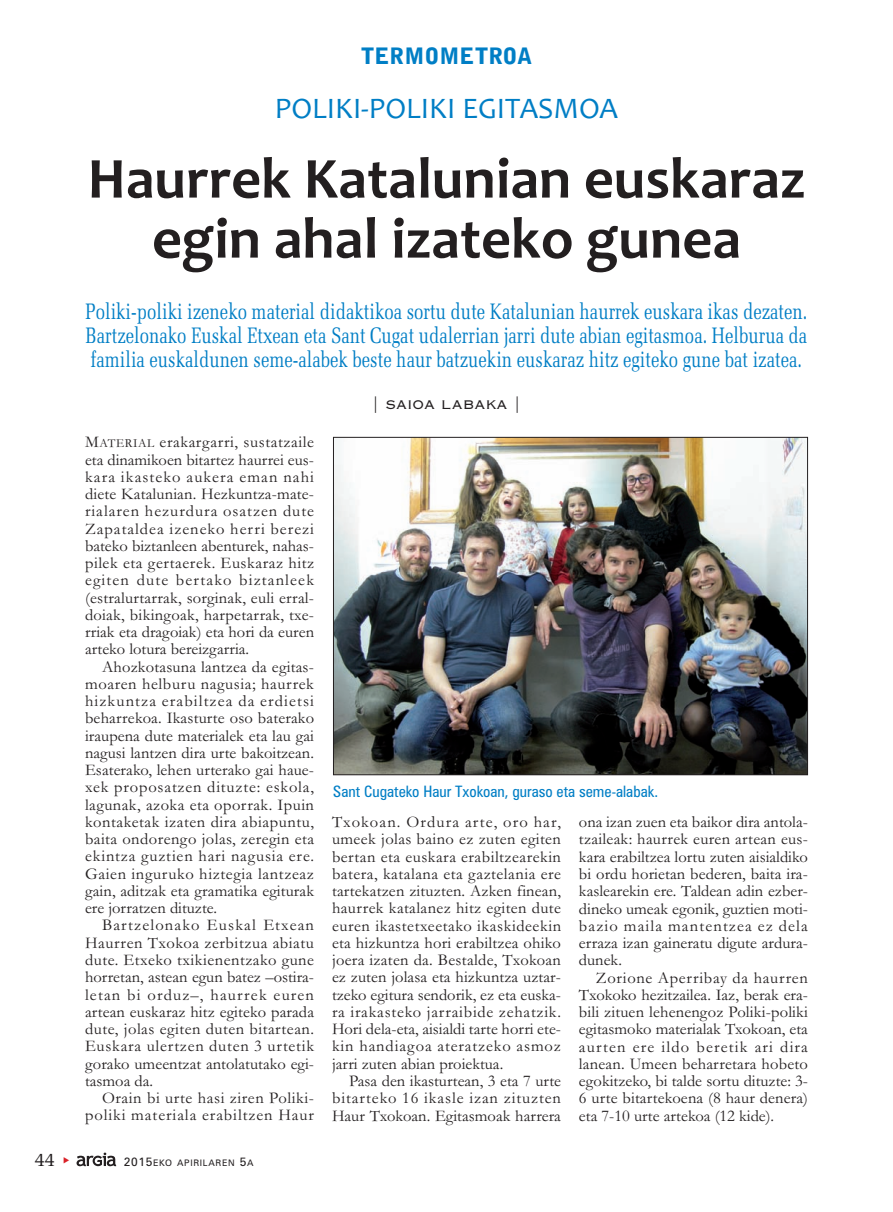
<style>
.page{position:relative;width:893px;height:1212px;background:#fff}
.page>*{position:absolute;margin:0;border:0;box-sizing:border-box;transform-origin:0 0}
.t1{font:700 58.5px/60px "Candara";color:#231f20;text-align:center}
.t2{font:30px "Candara";color:#007ec5}
.t3{font:22.5px/24px "Memoir Condensed";letter-spacing:-.005em;color:#007ec5;text-align:justify}
.t4{font:900 22.5px "Bell Gothic Std";color:#007ec5}
.t5{font:19.5px "Memoir";color:#231f20}
.t6{font:16.5px/17.2px "Garamond";letter-spacing:.005em;color:#231f20;text-align:justify}
.t7{font:16.5px/17.2px "Garamond";letter-spacing:.055em;color:#231f20;text-align:right}
.t8{font:16.5px "Copperplate Gothic BT";color:#231f20}
.t9{font:condensed 15.75px "Zurich BT";color:#007ec5}
.t10{font:9px "Zurich BT";letter-spacing:.075em;color:#231f20}
.s1{font-size:12.3px}
.s2{font-size:12px}
</style>
<div class="page">
<svg style="left:77px;top:1152px;width:39px;height:14px"></svg>
<img style="left:335px;top:439px;width:471px;height:334px">
<div style="left:333px;top:437px;width:475px;height:338px;border:1px solid #231f20"></div>
<h3 class="t4" style="left:361px;top:47px;width:173px">TERMOMETROA</h3>
<h2 class="t2" style="left:275px;top:90px;width:345px">POLIKI-POLIKI EGITASMOA</h2>
<h1 class="t1" style="left:88px;top:155px;width:719px">Haurrek Katalunian euskaraz egin ahal izateko gunea</h1>
<p class="t3" style="left:85px;top:300px;width:724px">Poliki-poliki izeneko material didaktikoa sortu dute Katalunian haurrek euskara ikas dezaten.<br>Bartzelonako Euskal Etxean eta Sant Cugat udalerrian jarri dute abian egitasmoa. Helburua da familia euskaldunen seme-alabek beste haur batzuekin euskaraz hitz egiteko gune bat izatea.</p>
<p class="t6" style="left:85px;top:435px;width:231px">M<span class="s1">ATERIAL</span> erakargarri, sustatzaile eta dinamikoen bitartez haurrei eus&shy;kara ikasteko aukera eman nahi diete Katalunian. Hezkuntza-mate&shy;rialaren hezurdura osatzen dute Zapataldea izeneko herri berezi bateko biztanleen abenturek, nahas&shy;pilek eta gertaerek. Euskaraz hitz egiten dute bertako biztanleek (estralurtarrak, sorginak, euli erral&shy;doiak, bikingoak, harpetarrak, txe&shy;rriak eta dragoiak) eta hori da euren arteko lotura bereizgarria.</p>
<p class="t6" style="left:85px;top:660px;width:231px;text-indent:17px">Ahozkotasuna lantzea da egitas&shy;moaren helburu nagusia; haurrek hizkuntza erabiltzea da erdietsi beharrekoa. Ikasturte oso baterako iraupena dute materialek eta lau gai nagusi lantzen dira urte bakoitzean.<br>Esaterako, lehen urterako gai haue&shy;xek proposatzen dituzte: eskola, lagunak, azoka eta oporrak. Ipuin kontaketak izaten dira abiapuntu, baita ondorengo jolas, zeregin eta ekintza guztien hari nagusia ere.<br>Gaien inguruko hiztegia lantzeaz gain, aditzak eta gramatika egiturak ere jorratzen dituzte.</p>
<p class="t6" style="left:85px;top:918px;width:231px;text-indent:17px">Bartzelonako Euskal Etxean Haurren Txokoa zerbitzua abiatu dute. Etxeko txikienentzako gune horretan, astean egun batez –ostira&shy;letan bi orduz–, haurrek euren artean euskaraz hitz egiteko parada dute, jolas egiten duten bitartean.<br>Euskara ulertzen duten 3 urtetik gorako umeentzat antolatutako egi&shy;tasmoa da.</p>
<p class="t7" style="left:85px;top:1091px;width:230px">Orain bi urte hasi ziren Poliki&shy;poliki materiala erabiltzen Haur</p>
<p class="t5" style="left:35px;top:1147px;width:22px">44</p>
<p class="t10" style="left:124px;top:1160px;width:131px"><span class="s2">2015</span>EKO APIRILAREN <span class="s2">5</span>A</p>
<p class="t8" style="left:371px;top:394px;width:152px">| SAIOA LABAKA |</p>
<p class="t9" style="left:333px;top:785px;width:327px">Sant Cugateko Haur Txokoan, guraso eta seme-alabak.</p>
<p class="t6" style="left:332px;top:815px;width:231px">Txokoan. Ordura arte, oro har, umeek jolas baino ez zuten egiten bertan eta euskara erabiltzearekin batera, katalana eta gaztelania ere tartekatzen zituzten. Azken finean, haurrek katalanez hitz egiten dute euren ikastetxeetako ikaskideekin eta hizkuntza hori erabiltzea ohiko joera izaten da. Bestalde, Txokoan ez zuten jolasa eta hizkuntza uztar&shy;tzeko egitura sendorik, ez eta euska&shy;ra irakasteko jarraibide zehatzik.<br>Hori dela-eta, aisialdi tarte horri ete&shy;kin handiagoa ateratzeko asmoz jarri zuten abian proiektua.</p>
<p class="t6" style="left:332px;top:1074px;width:231px;text-indent:17px">Pasa den ikasturtean, 3 eta 7 urte bitarteko 16 ikasle izan zituzten Haur Txokoan. Egitasmoak harrera</p>
<p class="t6" style="left:579px;top:815px;width:231px">ona izan zuen eta baikor dira antola&shy;tzaileak: haurrek euren artean eus&shy;kara erabiltzea lortu zuten aisialdiko bi ordu horietan bederen, baita ira&shy;kaslearekin ere. Taldean adin ezber&shy;dineko umeak egonik, guztien moti&shy;bazio maila mantentzea ez dela erraza izan gaineratu digute ardura&shy;dunek.</p>
<p class="t6" style="left:579px;top:970px;width:231px;text-indent:17px">Zorione Aperribay da haurren Txokoko hezitzailea. Iaz, berak era&shy;bili zituen lehenengoz Poliki-poliki egitasmoko materialak Txokoan, eta aurten ere ildo beretik ari dira lanean. Umeen beharretara hobeto egokitzeko, bi talde sortu dituzte: 3- 6 urte bitartekoena (8 haur denera) eta 7-10 urte artekoa (12 kide).</p>
</div>
